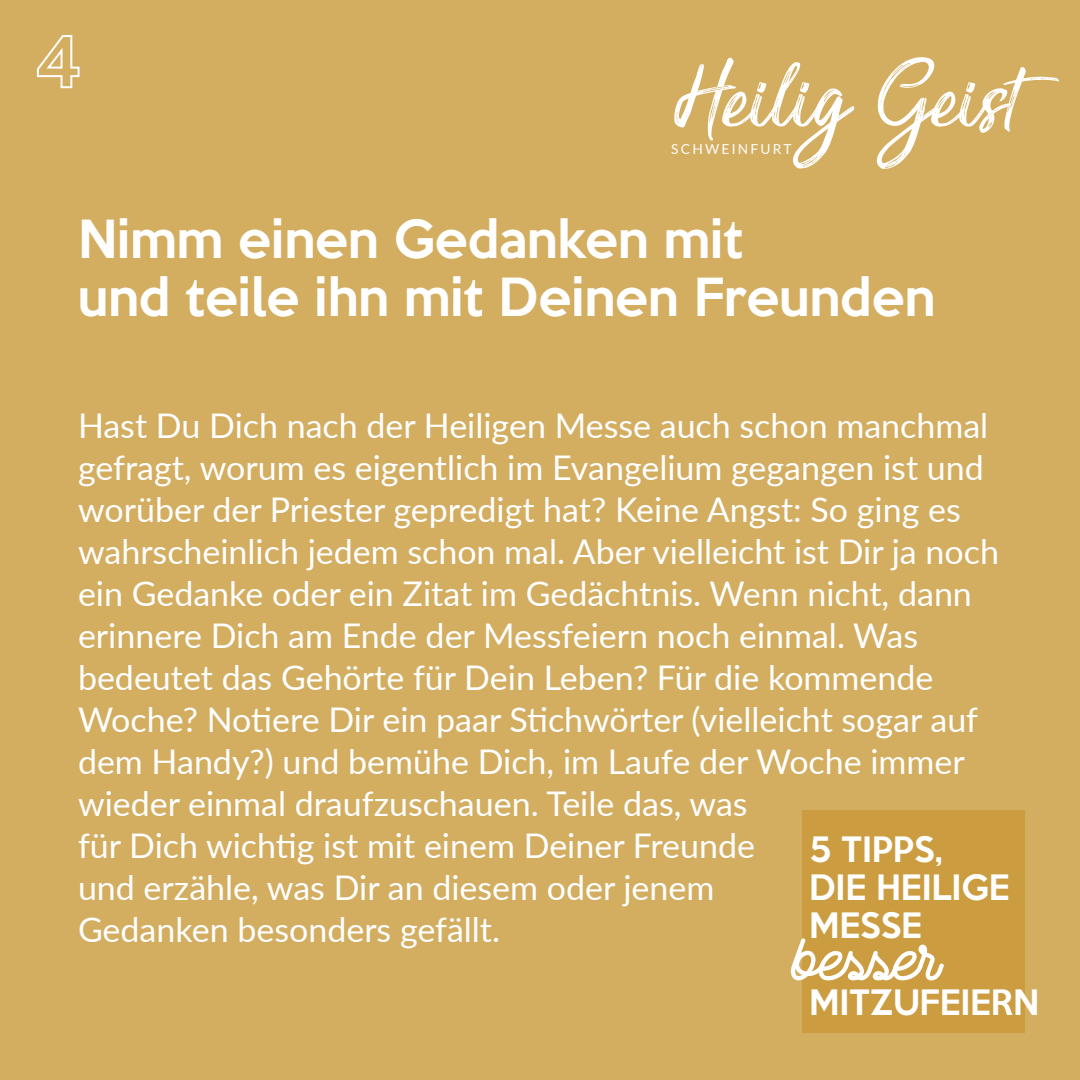
<style>
.page{position:relative;width:1080px;height:1080px;background:#d3ad60}
.page>*{position:absolute;margin:0;border:0;box-sizing:border-box;transform-origin:0 0}
.t1{font:120.7px "Sensations and Qualities";color:#fff}
.t2{font:60px "Wasted";color:#fff}
.t3{font:500 48px/57.6px "Keep Calm";color:#fff}
.t4{font:34px/42px "Lato";color:#fff}
.t5{font:500 32px/38.4px "Keep Calm";color:#fff}
.t6{font:13.8px "Lato";letter-spacing:.16em;color:#fff}
</style>
<div class="page">
<div style="left:802px;top:810px;width:223px;height:223px;background:#cb9d40"></div>
<svg style="left:36px;top:35px;width:44px;height:54px"></svg>
<h1 class="t1" style="left:674px;top:39px;width:352px">Heilig Geist</h1>
<p class="t6" style="left:671px;top:139px;width:122px">SCHWEINFURT</p>
<h3 class="t3" style="left:78px;top:207px;width:859px">Nimm einen Gedanken mit<br>und teile ihn mit Deinen Freunden</h3>
<p class="t4" style="left:78px;top:404px;width:922px">Hast Du Dich nach der Heiligen Messe auch schon manchmal gefragt, worum es eigentlich im Evangelium gegangen ist und worüber der Priester gepredigt hat? Keine Angst: So ging es wahrscheinlich jedem schon mal. Aber vielleicht ist Dir ja noch ein Gedanke oder ein Zitat im Gedächtnis. Wenn nicht, dann erinnere Dich am Ende der Messfeiern noch einmal. Was bedeutet das Gehörte für Dein Leben? Für die kommende Woche? Notiere Dir ein paar Stichwörter (vielleicht sogar auf dem Handy?) und bemühe Dich, im Laufe der Woche immer wieder einmal draufzuschauen. Teile das, was<br>für Dich wichtig ist mit einem Deiner Freunde<br>und erzähle, was Dir an diesem oder jenem<br>Gedanken besonders gefällt.</p>
<p class="t5" style="left:809px;top:827px;width:202px">5 Tipps,<br>die Heilige<br>Messe</p>
<h2 class="t2" style="left:792px;top:925px;width:149px">besser</h2>
<p class="t5" style="left:809px;top:981px;width:232px">mitzufeiern</p>
</div>
